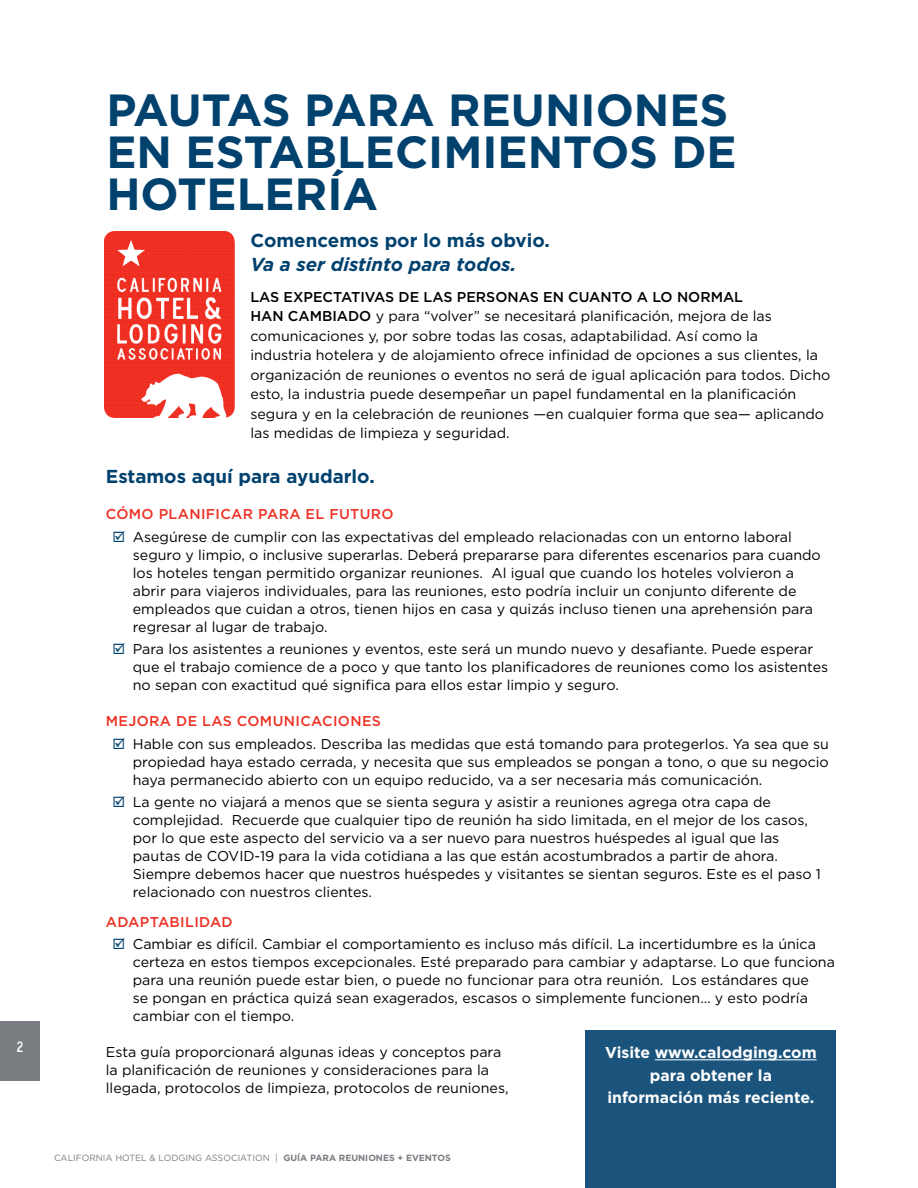
<style>
.page{position:relative;width:918px;height:1188px;background:#fff}
.page>*{position:absolute;margin:0;border:0;box-sizing:border-box;transform-origin:0 0}
.t1{font:700 45px/42px "Gotham";color:#00416e}
.t2{font:700 18.75px "Gotham";color:#00416e}
.t3{font:italic 700 18.75px "Gotham";color:#00416e}
.t4{font:700 15.75px/22.5px "Gotham";color:#fff;text-align:center}
.t5{font:15px "Blue Highway D Type";color:#fff}
.t6{font:14.25px/18px "Gotham";color:#000}
.t7{font:500 14.25px "Gotham";letter-spacing:.025em;color:#ee3124}
.t8{font:9px "Gotham";color:#797d82}
.s1{font-weight:500}
.s2{color:#00416e}
.s3{font-weight:700}
</style>
<div class="page">
<div style="left:0;top:1021px;width:40px;height:59px;background:#797d82"></div>
<div style="left:586px;top:1030px;width:250px;height:158px;background:#1a547c"></div>
<hr style="left:655px;top:1059px;width:162px;height:1px;background:#fff">
<img style="left:105px;top:231px;width:130px;height:186px">
<p class="t5" style="left:17px;top:1037px;width:8px">2</p>
<h1 class="t1" style="left:106px;top:88px;width:632px">PAUTAS PARA REUNIONES<br>EN ESTABLECIMIENTOS DE<br>HOTELERÍA</h1>
<h2 class="t2" style="left:250px;top:228px;width:301px">Comencemos por lo más obvio.</h2>
<h2 class="t3" style="left:250px;top:252px;width:268px">Va a ser distinto para todos.</h2>
<p class="t6" style="left:250px;top:287px;width:582px;line-height:19.5px"><span class="s1">LAS EXPECTATIVAS DE LAS PERSONAS EN CUANTO A LO NORMAL<br>HAN CAMBIADO</span> y para “volver” se necesitará planificación, mejora de las comunicaciones y, por sobre todas las cosas, adaptabilidad. Así como la<br>industria hotelera y de alojamiento ofrece infinidad de opciones a sus clientes, la organización de reuniones o eventos no será de igual aplicación para todos. Dicho esto, la industria puede desempeñar un papel fundamental en la planificación segura y en la celebración de reuniones —en cualquier forma que sea— aplicando las medidas de limpieza y seguridad.</p>
<h2 class="t2" style="left:106px;top:464px;width:270px">Estamos aquí para ayudarlo.</h2>
<p class="t7" style="left:106px;top:505px;width:289px">CÓMO PLANIFICAR PARA EL FUTURO</p>
<p class="t6" style="left:133px;top:528px;width:690px;text-indent:-20px"><span class="s2">☑</span> Asegúrese de cumplir con las expectativas del empleado relacionadas con un entorno laboral seguro y limpio, o inclusive superarlas. Deberá prepararse para diferentes escenarios para cuando los hoteles tengan permitido organizar reuniones. Al igual que cuando los hoteles volvieron a abrir para viajeros individuales, para las reuniones, esto podría incluir un conjunto diferente de empleados que cuidan a otros, tienen hijos en casa y quizás incluso tienen una aprehensión para regresar al lugar de trabajo.</p>
<p class="t6" style="left:133px;top:640px;width:697px;text-indent:-20px"><span class="s2">☑</span> Para los asistentes a reuniones y eventos, este será un mundo nuevo y desafiante. Puede esperar que el trabajo comience de a poco y que tanto los planificadores de reuniones como los asistentes no sepan con exactitud qué significa para ellos estar limpio y seguro.</p>
<p class="t7" style="left:106px;top:712px;width:277px">MEJORA DE LAS COMUNICACIONES</p>
<p class="t6" style="left:133px;top:735px;width:698px;text-align:justify;text-indent:-20px"><span class="s2">☑</span> Hable con sus empleados. Describa las medidas que está tomando para protegerlos. Ya sea que su propiedad haya estado cerrada, y necesita que sus empleados se pongan a tono, o que su negocio haya permanecido abierto con un equipo reducido, va a ser necesaria más comunicación.</p>
<p class="t6" style="left:133px;top:793px;width:690px;text-indent:-20px"><span class="s2">☑</span> La gente no viajará a menos que se sienta segura y asistir a reuniones agrega otra capa de complejidad. Recuerde que cualquier tipo de reunión ha sido limitada, en el mejor de los casos, por lo que este aspecto del servicio va a ser nuevo para nuestros huéspedes al igual que las pautas de COVID-19 para la vida cotidiana a las que están acostumbrados a partir de ahora.<br>Siempre debemos hacer que nuestros huéspedes y visitantes se sientan seguros. Este es el paso 1 relacionado con nuestros clientes.</p>
<p class="t7" style="left:106px;top:912px;width:128px">ADAPTABILIDAD</p>
<p class="t6" style="left:133px;top:935px;width:704px;text-indent:-20px"><span class="s2">☑</span> Cambiar es difícil. Cambiar el comportamiento es incluso más difícil. La incertidumbre es la única certeza en estos tiempos excepcionales. Esté preparado para cambiar y adaptarse. Lo que funciona para una reunión puede estar bien, o puede no funcionar para otra reunión. Los estándares que<br>se pongan en práctica quizá sean exagerados, escasos o simplemente funcionen… y esto podría cambiar con el tiempo.</p>
<p class="t6" style="left:106px;top:1043px;width:404px">Esta guía proporcionará algunas ideas y conceptos para la planificación de reuniones y consideraciones para la llegada, protocolos de limpieza, protocolos de reuniones,</p>
<p class="t4" style="left:605px;top:1041px;width:213px">Visite www.calodging.com para obtener la información más reciente.</p>
<p class="t8" style="left:54px;top:1152px;width:398px">CALIFORNIA HOTEL &amp; LODGING ASSOCIATION | <span class="s3">GUÍA PARA REUNIONES + EVENTOS</span></p>
</div>
